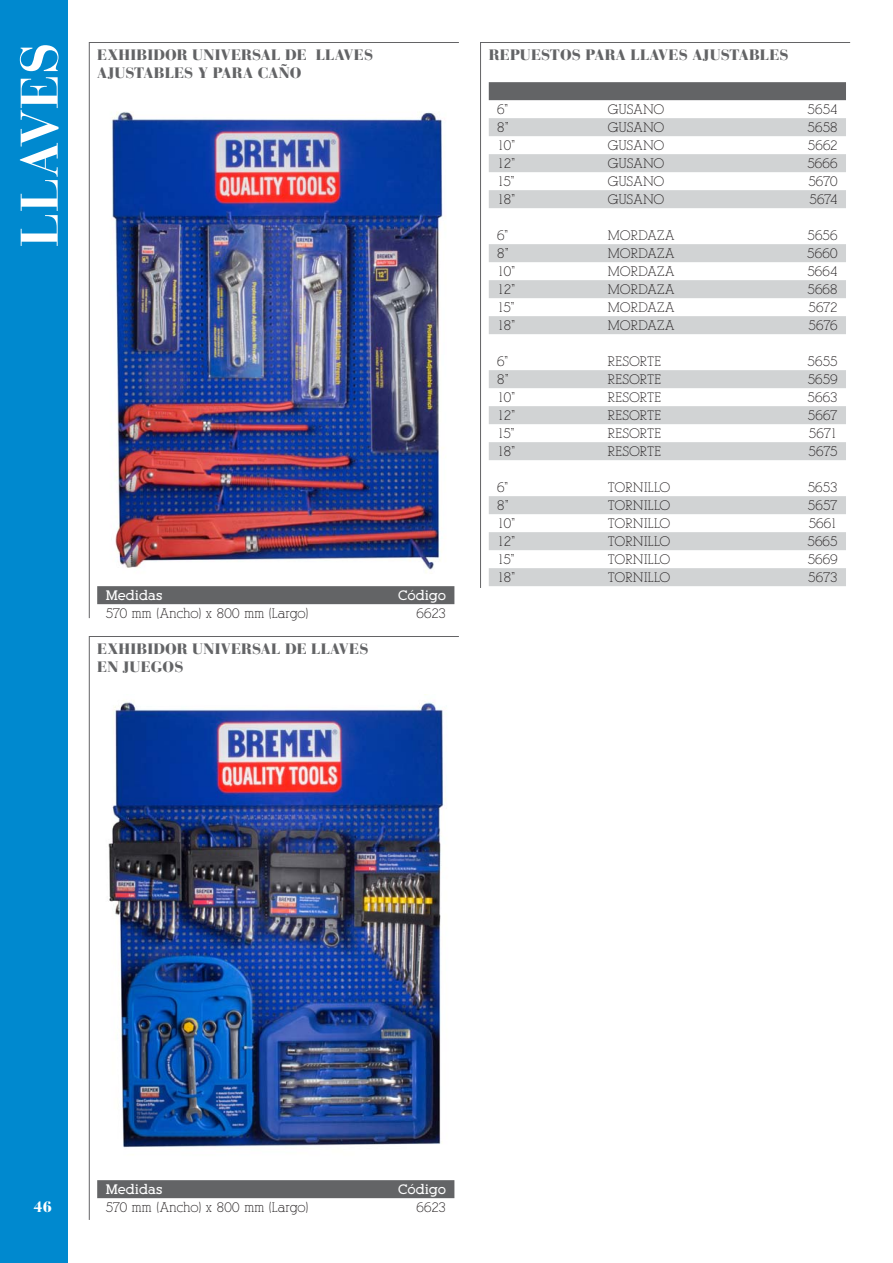
<style>
.page{position:relative;width:893px;height:1263px;background:#fff}
.page>*{position:absolute;margin:0;border:0;box-sizing:border-box;transform-origin:0 0}
.t1{font:700 52.5px "Bauer Bodoni";color:#fff}
.t2{font:900 15px/18px "Bauer Bodoni";letter-spacing:.01em;color:#636466}
.t3{font:900 15px "Bauer Bodoni";color:#fff}
.t4{font:13.5px "Alexandria";letter-spacing:.01em;color:#231f20}
.t5{font:700 13.5px "Alexandria";letter-spacing:.01em;color:#fff}
</style>
<div class="page">
<div style="left:0;top:0;width:68px;height:1262px;background:#0089cf"></div>
<svg style="left:480px;top:42px;width:371px;height:546px"></svg>
<img style="left:89px;top:42px;width:370px;height:577px">
<img style="left:89px;top:636px;width:370px;height:584px">
<h1 class="t1" style="left:19px;top:247px;width:207px;rotate:-90deg">LLAVES</h1>
<p class="t2" style="left:97px;top:47px;width:277px">EXHIBIDOR UNIVERSAL DE LLAVES<br>AJUSTABLES Y PARA CAÑO</p>
<p class="t5" style="left:106px;top:590px;width:58px">Medidas</p>
<p class="t5" style="left:398px;top:590px;width:49px">Código</p>
<p class="t4" style="left:106px;top:608px;width:204px">570 mm (Ancho) x 800 mm (Largo)</p>
<p class="t4" style="left:416px;top:608px;width:31px">6623</p>
<p class="t2" style="left:97px;top:641px;width:273px">EXHIBIDOR UNIVERSAL DE LLAVES<br>EN JUEGOS</p>
<p class="t2" style="left:489px;top:47px;width:301px">REPUESTOS PARA LLAVES AJUSTABLES</p>
<p class="t4" style="left:497px;top:104px;width:13px">6”</p>
<p class="t4" style="left:608px;top:104px;width:58px">GUSANO</p>
<p class="t4" style="left:807px;top:104px;width:31px">5654</p>
<p class="t4" style="left:497px;top:122px;width:13px">8”</p>
<p class="t4" style="left:608px;top:122px;width:58px">GUSANO</p>
<p class="t4" style="left:808px;top:122px;width:31px">5658</p>
<p class="t4" style="left:497px;top:140px;width:19px">10”</p>
<p class="t4" style="left:608px;top:140px;width:58px">GUSANO</p>
<p class="t4" style="left:808px;top:140px;width:31px">5662</p>
<p class="t4" style="left:497px;top:158px;width:19px">12”</p>
<p class="t4" style="left:608px;top:158px;width:58px">GUSANO</p>
<p class="t4" style="left:807px;top:158px;width:32px">5666</p>
<p class="t4" style="left:497px;top:176px;width:19px">15”</p>
<p class="t4" style="left:608px;top:176px;width:58px">GUSANO</p>
<p class="t4" style="left:808px;top:176px;width:31px">5670</p>
<p class="t4" style="left:497px;top:194px;width:19px">18”</p>
<p class="t4" style="left:608px;top:194px;width:58px">GUSANO</p>
<p class="t4" style="left:809px;top:194px;width:30px">5674</p>
<p class="t4" style="left:497px;top:230px;width:13px">6”</p>
<p class="t4" style="left:608px;top:230px;width:68px">MORDAZA</p>
<p class="t4" style="left:807px;top:230px;width:32px">5656</p>
<p class="t4" style="left:497px;top:248px;width:13px">8”</p>
<p class="t4" style="left:608px;top:248px;width:68px">MORDAZA</p>
<p class="t4" style="left:807px;top:248px;width:32px">5660</p>
<p class="t4" style="left:497px;top:266px;width:19px">10”</p>
<p class="t4" style="left:608px;top:266px;width:68px">MORDAZA</p>
<p class="t4" style="left:807px;top:266px;width:32px">5664</p>
<p class="t4" style="left:497px;top:284px;width:19px">12”</p>
<p class="t4" style="left:608px;top:284px;width:68px">MORDAZA</p>
<p class="t4" style="left:807px;top:284px;width:32px">5668</p>
<p class="t4" style="left:497px;top:302px;width:19px">15”</p>
<p class="t4" style="left:608px;top:302px;width:68px">MORDAZA</p>
<p class="t4" style="left:808px;top:302px;width:31px">5672</p>
<p class="t4" style="left:497px;top:320px;width:19px">18”</p>
<p class="t4" style="left:608px;top:320px;width:68px">MORDAZA</p>
<p class="t4" style="left:809px;top:320px;width:30px">5676</p>
<p class="t4" style="left:497px;top:356px;width:13px">6”</p>
<p class="t4" style="left:608px;top:356px;width:55px">RESORTE</p>
<p class="t4" style="left:807px;top:356px;width:31px">5655</p>
<p class="t4" style="left:497px;top:374px;width:13px">8”</p>
<p class="t4" style="left:608px;top:374px;width:55px">RESORTE</p>
<p class="t4" style="left:808px;top:374px;width:31px">5659</p>
<p class="t4" style="left:497px;top:392px;width:19px">10”</p>
<p class="t4" style="left:608px;top:392px;width:55px">RESORTE</p>
<p class="t4" style="left:807px;top:392px;width:31px">5663</p>
<p class="t4" style="left:497px;top:410px;width:19px">12”</p>
<p class="t4" style="left:608px;top:410px;width:55px">RESORTE</p>
<p class="t4" style="left:808px;top:410px;width:31px">5667</p>
<p class="t4" style="left:497px;top:428px;width:19px">15”</p>
<p class="t4" style="left:608px;top:428px;width:55px">RESORTE</p>
<p class="t4" style="left:809px;top:428px;width:30px">5671</p>
<p class="t4" style="left:497px;top:446px;width:19px">18”</p>
<p class="t4" style="left:608px;top:446px;width:55px">RESORTE</p>
<p class="t4" style="left:808px;top:446px;width:30px">5675</p>
<p class="t4" style="left:497px;top:482px;width:13px">6”</p>
<p class="t4" style="left:608px;top:482px;width:64px">TORNILLO</p>
<p class="t4" style="left:808px;top:482px;width:31px">5653</p>
<p class="t4" style="left:497px;top:500px;width:13px">8”</p>
<p class="t4" style="left:608px;top:500px;width:64px">TORNILLO</p>
<p class="t4" style="left:808px;top:500px;width:31px">5657</p>
<p class="t4" style="left:497px;top:518px;width:19px">10”</p>
<p class="t4" style="left:608px;top:518px;width:64px">TORNILLO</p>
<p class="t4" style="left:809px;top:518px;width:30px">5661</p>
<p class="t4" style="left:497px;top:536px;width:19px">12”</p>
<p class="t4" style="left:608px;top:536px;width:64px">TORNILLO</p>
<p class="t4" style="left:807px;top:536px;width:32px">5665</p>
<p class="t4" style="left:497px;top:554px;width:19px">15”</p>
<p class="t4" style="left:608px;top:554px;width:64px">TORNILLO</p>
<p class="t4" style="left:808px;top:554px;width:31px">5669</p>
<p class="t4" style="left:497px;top:572px;width:19px">18”</p>
<p class="t4" style="left:608px;top:572px;width:64px">TORNILLO</p>
<p class="t4" style="left:808px;top:572px;width:31px">5673</p>
<p class="t3" style="left:34px;top:1201px;width:20px">46</p>
<p class="t5" style="left:106px;top:1184px;width:58px">Medidas</p>
<p class="t5" style="left:398px;top:1184px;width:49px">Código</p>
<p class="t4" style="left:106px;top:1202px;width:204px">570 mm (Ancho) x 800 mm (Largo)</p>
<p class="t4" style="left:416px;top:1202px;width:31px">6623</p>
</div>
